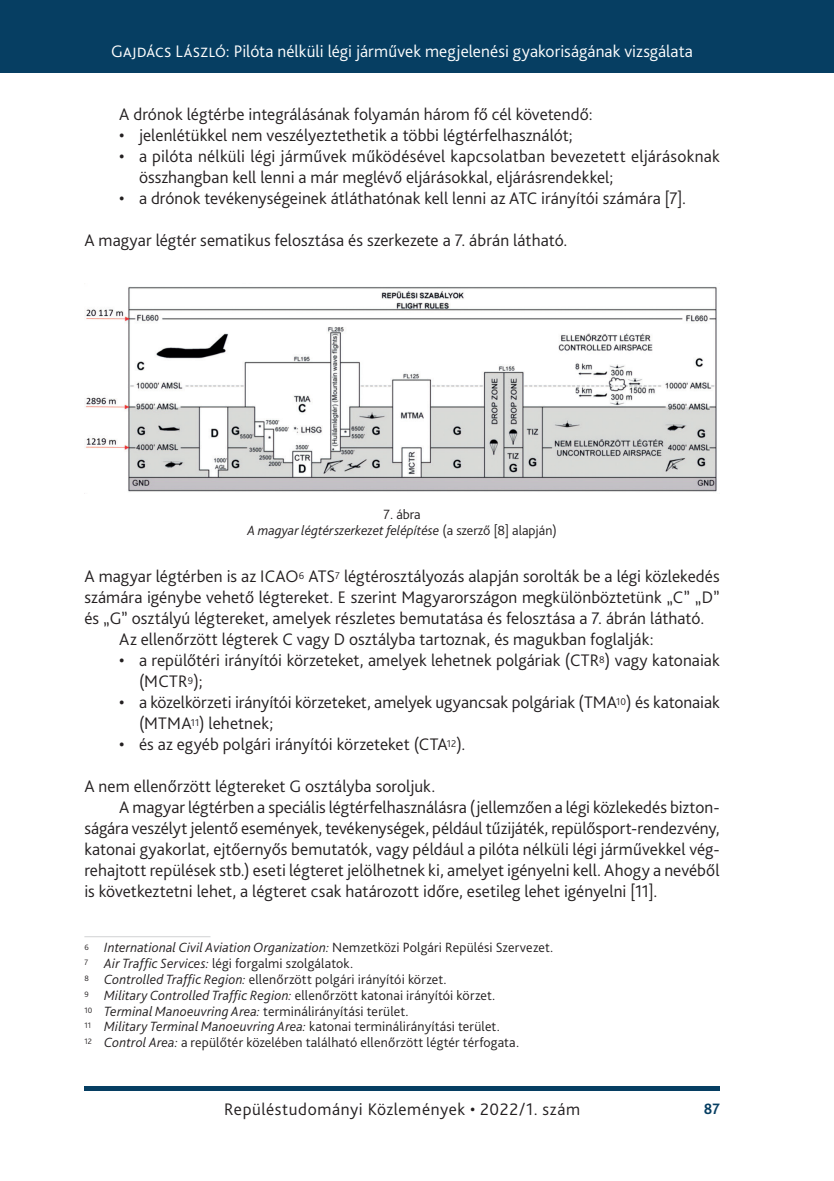
<style>
.page{position:relative;width:834px;height:1181px;background:#fff}
.page>*{position:absolute;margin:0;border:0;box-sizing:border-box;transform-origin:0 0}
._1__Body{font:300 17.5px/21px "Bliss Pro";letter-spacing:.005em;color:#231f20}
._2__Body_1st_paragra{font:300 17.5px/21px "Bliss Pro";letter-spacing:.005em;color:#231f20;text-align:justify}
.t1{font:300 17.5px "Bliss Pro";letter-spacing:.005em;color:#fff}
._1__Body-2{font:300 17.5px "Bliss Pro";letter-spacing:.03em;color:#231f20}
.t2{font:700 15.75px "Bliss Pro";color:#063e62;scale:.95 1}
.Footnote_text{font:300 14px "Bliss Pro";letter-spacing:.01em;color:#231f20}
.Footnote_text-2{font:italic 300 14px "Bliss Pro";letter-spacing:.01em;color:#231f20}
.Ábra__képalárás{font:italic 300 14px "Bliss Pro";color:#231f20}
.Ábra_címe{font:300 14px "Bliss Pro";color:#231f20}
.s1{font-weight:400}
.s2{font-style:normal}
.s3{font-style:italic}
</style>
<div class="page">
<div style="left:0;top:0;width:833px;height:73px;background:#063e62"></div>
<div style="left:84px;top:1086px;width:635px;height:5px;background:#063e62"></div>
<img style="left:85px;top:286px;width:632px;height:206px">
<hr style="left:84px;top:936px;width:126px;height:1px;background:#d1d2d4">
<p class="t1" style="left:111px;top:41px;width:583px">Gajdács László: Pilóta nélküli légi járművek megjelenési gyakoriságának vizsgálata</p>
<p class="_1__Body" style="left:119px;top:103px;width:475px">A drónok légtérbe integrálásának folyamán három fő cél követendő:</p>
<p class="_1__Body" style="left:119px;top:124px;width:455px"><span class="s1">•</span> jelenlétükkel nem veszélyeztethetik a többi légtérfelhasználót;</p>
<p class="_1__Body" style="left:139px;top:145px;width:582px;text-indent:-20px"><span class="s1">•</span> a pilóta nélküli légi járművek működésével kapcsolatban bevezetett eljárásoknak összhangban kell lenni a már meglévő eljárásokkal, eljárásrendekkel;</p>
<p class="_1__Body" style="left:119px;top:187px;width:568px"><span class="s1">•</span> a drónok tevékenységeinek átláthatónak kell lenni az ATC irányítói számára [7].</p>
<p class="_2__Body_1st_paragra" style="left:84px;top:229px;width:484px">A magyar légtér sematikus felosztása és szerkezete a -7. ábrán látható.</p>
<p class="Ábra_címe" style="left:383px;top:506px;width:39px">7. ábra</p>
<p class="Ábra__képalárás" style="left:247px;top:522px;width:311px">A magyar légtérszerkezet felépítése <span class="s2">(a szerző [8] alapján)</span></p>
<p class="_2__Body_1st_paragra" style="left:84px;top:565px;width:636px">A magyar légtérben is az ICAO<sup>6</sup> ATS<sup>7</sup> légtérosztályozás alapján sorolták be a légi közlekedés számára igénybe vehető légtereket. E szerint Magyarországon megkülönböztetünk „C” „D” és „G” osztályú légtereket, amelyek részletes bemutatása és felosztása a -7. ábrán látható.</p>
<p class="_1__Body" style="left:119px;top:628px;width:536px">Az ellenőrzött légterek C vagy D osztályba tartoznak, és magukban foglalják:</p>
<p class="_1__Body" style="left:139px;top:649px;width:582px;text-indent:-20px"><span class="s1">•</span> a repülőtéri irányítói körzeteket, amelyek lehetnek polgáriak (CTR<sup>8</sup>) vagy katonaiak (MCTR<sup>9</sup>);</p>
<p class="_1__Body" style="left:139px;top:691px;width:582px;text-indent:-20px"><span class="s1">•</span> a közelkörzeti irányítói körzeteket, amelyek ugyancsak polgáriak (TMA<sup>10</sup>) és katonaiak (MTMA<sup>11</sup>) lehetnek;</p>
<p class="_1__Body" style="left:119px;top:733px;width:348px"><span class="s1">•</span> és az egyéb polgári irányítói körzeteket (CTA<sup>12</sup>).</p>
<p class="_2__Body_1st_paragra" style="left:84px;top:775px;width:352px">A nem ellenőrzött légtereket G osztályba soroljuk.</p>
<p class="_1__Body" style="left:84px;top:796px;width:636px;text-align:justify;text-indent:35px">A magyar légtérben a speciális légtérfelhasználásra (jellemzően a légi közlekedés bizton&shy;ságára veszélyt jelentő események, tevékenységek, például tűzijáték, repülősport-rendezvény, katonai gyakorlat, ejtőernyős bemutatók, vagy például a pilóta nélküli légi járművekkel vég&shy;rehajtott repülések stb.) eseti légteret jelölhetnek ki, amelyet igényelni kell. Ahogy a nevéből is következtetni lehet, a légteret csak határozott időre, esetileg lehet igényelni [11].</p>
<p class="Footnote_text-2" style="left:84px;top:939px;width:470px"><sup>6</sup> International Civil Aviation Organization: <span class="s2">Nemzetközi Polgári Repülési Szervezet.</span></p>
<p class="Footnote_text" style="left:84px;top:955px;width:270px"><sup>7</sup> <span class="s3">Air Traffic Services:</span> légi forgalmi szolgálatok.</p>
<p class="Footnote_text" style="left:84px;top:970px;width:364px"><sup>8</sup> <span class="s3">Controlled Traffic Region:</span> ellenőrzött polgári irányítói körzet.</p>
<p class="Footnote_text" style="left:84px;top:986px;width:412px"><sup>9</sup> <span class="s3">Military Controlled Traffic Region:</span> ellenőrzött katonai irányítói körzet.</p>
<p class="Footnote_text" style="left:84px;top:1002px;width:326px"><sup>10</sup> <span class="s3">Terminal Manoeuvring Area:</span> terminálirányítási terület.</p>
<p class="Footnote_text" style="left:84px;top:1018px;width:417px"><sup>11</sup> <span class="s3">Military Terminal Manoeuvring Area:</span> katonai terminálirányítási terület.</p>
<p class="Footnote_text" style="left:84px;top:1033px;width:436px"><sup>12</sup> <span class="s3">Control Area:</span> a repülőtér közelében található ellenőrzött légtér térfogata.</p>
<p class="_1__Body-2" style="left:224px;top:1098px;width:357px">Repüléstudományi Közlemények • 2022/1. szám</p>
<p class="t2" style="left:703px;top:1099px;width:18px">87</p>
</div>
